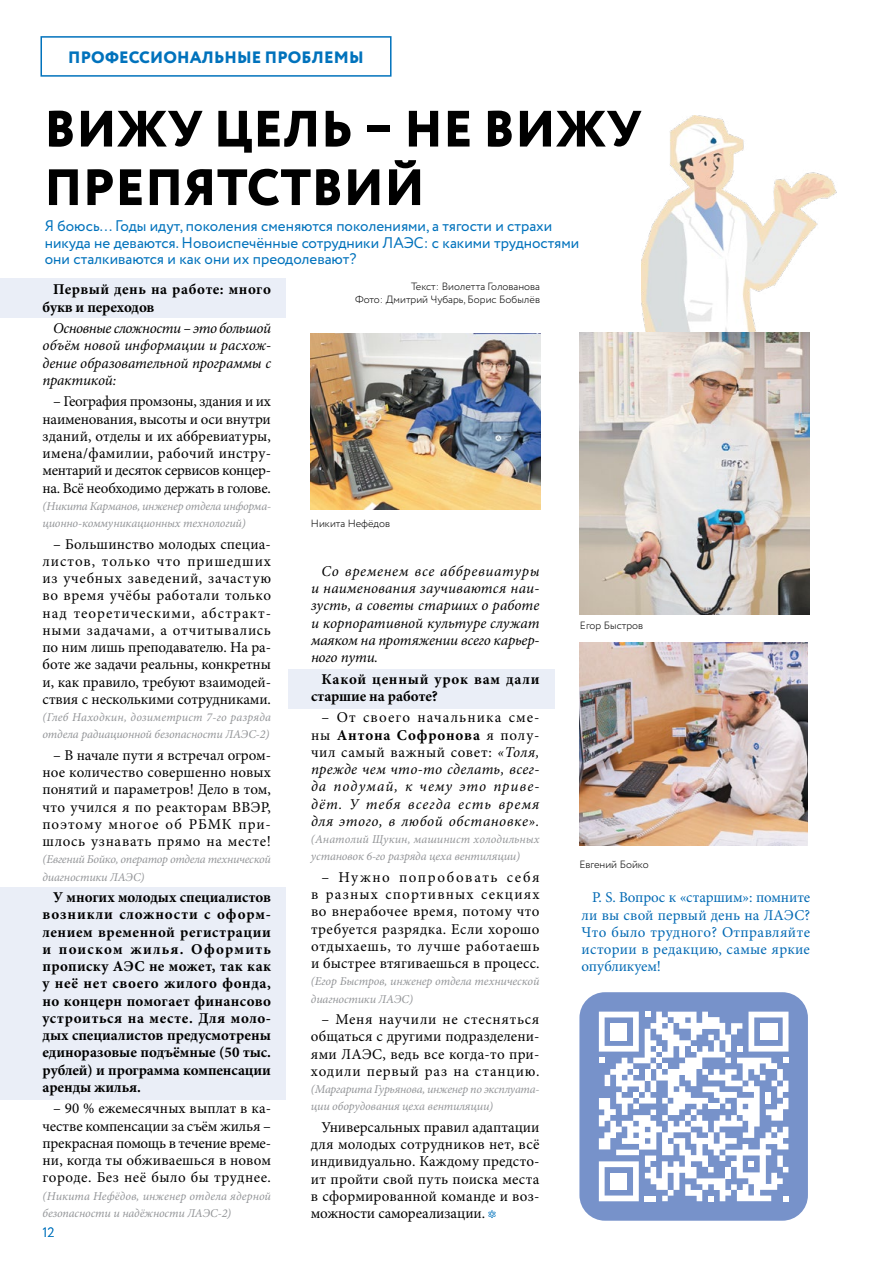
<style>
.page{position:relative;width:893px;height:1263px;background:#fff}
.page>*{position:absolute;margin:0;border:0;box-sizing:border-box;transform-origin:0 0}
.t1{font:800 51px/58.5px "Circe";letter-spacing:.01em;color:#000}
.t2{font:800 16.5px "Circe";letter-spacing:.01em;color:#0072bc}
.t3{font:15px/17.2px "Minion Pro";letter-spacing:.01em;color:#000;text-align:justify}
.t4{font:italic 15px/17.2px "Minion Pro";letter-spacing:-.005em;color:#000;text-align:justify}
.t5{font:700 15px/17.2px "Minion Pro";color:#000;text-align:justify}
.t6{font:15px/16.5px "Circe";color:#0072bc}
.t7{font:15px/17.2px "Minion Pro";letter-spacing:.02em;color:#036ab4;text-align:justify}
.t8{font:700 15px/17.2px "Minion Pro";letter-spacing:.04em;color:#000}
.t9{font:700 15px/17.2px "Minion Pro";letter-spacing:.03em;color:#000}
.t10{font:300 13.5px "Circe";color:#0072bc}
.t11{font:italic 12px/17.2px "Minion Pro";letter-spacing:-.01em;color:#939598}
.t12{font:300 10.5px/12.6px "Circe";color:#000;text-align:right}
.s1{font-style:normal}
.s2{font-weight:700;font-style:normal}
</style>
<div class="page">
<div style="left:40px;top:36px;width:352px;height:41px;border:2px solid #0072bc"></div>
<img style="left:641px;top:115px;width:196px;height:218px">
<div style="left:0;top:278px;width:286px;height:40px;background:#eaeef7"></div>
<div style="left:0;top:887px;width:286px;height:213px;background:#eaeef7"></div>
<div style="left:288px;top:669px;width:267px;height:39px;background:#eaeef7"></div>
<svg style="left:488px;top:1210px;width:8px;height:8px"></svg>
<div style="left:579px;top:992px;width:229px;height:229px;background:#7792ca;border-radius:26px"></div>
<img style="left:579px;top:333px;width:231px;height:281px">
<img style="left:579px;top:643px;width:229px;height:202px">
<img style="left:311px;top:334px;width:229px;height:175px">
<svg style="left:599px;top:1011px;width:189px;height:190px"></svg>
<p class="t2" style="left:68px;top:46px;width:297px">ПРОФЕССИОНАЛЬНЫЕ ПРОБЛЕМЫ</p>
<h1 class="t1" style="left:44px;top:103px;width:599px">ВИЖУ ЦЕЛЬ – НЕ ВИЖУ<br>ПРЕПЯТСТВИЙ</h1>
<p class="t6" style="left:45px;top:218px;width:536px">Я боюсь... Годы идут, поколения сменяются поколениями, а тягости и страхи никуда не деваются. Новоиспечённые сотрудники ЛАЭС: с какими трудностями они сталкиваются и как они их преодолевают?</p>
<p class="t12" style="left:355px;top:281px;width:186px">Текст: Виолетта Голованова<br>Фото: Дмитрий Чубарь, Борис Бобылёв</p>
<p class="t9" style="left:43px;top:281px;width:230px;text-indent:11px">Первый день на работе: много букв и переходов</p>
<p class="t4" style="left:43px;top:320px;width:230px;text-align:left;text-indent:11px">Основные сложности – это большой объём новой информации и расхож&shy;дение образовательной программы с практикой:</p>
<p class="t3" style="left:43px;top:393px;width:230px;text-indent:11px">– География промзоны, здания и их наименования, высоты и оси внутри зданий, отделы и их аббревиатуры, имена/фамилии, рабочий инстру&shy;ментарий и десяток сервисов концер&shy;на. Всё необходимо держать в голове.</p>
<p class="t11" style="left:43px;top:497px;width:230px">(Никита Карманов, инженер отдела информа&shy;ционно-коммуникационных технологий)</p>
<p class="t3" style="left:43px;top:535px;width:230px;text-indent:11px">– Большинство молодых специа&shy;листов, только что пришедших из учебных заведений, зачастую во время учёбы работали только над теоретическими, абстракт&shy;ными задачами, а отчитывались по ним лишь преподавателю. На ра&shy;боте же задачи реальны, конкретны и, как правило, требуют взаимодей - ствия с несколькими сотрудниками.</p>
<p class="t11" style="left:43px;top:709px;width:230px">(Глеб Находкин, дозиметрист 7-го разряда отдела радиационной безопасности ЛАЭС-2)</p>
<p class="t3" style="left:43px;top:746px;width:230px;text-indent:11px">– В начале пути я встречал огром&shy;ное количество совершенно новых понятий и параметров! Дело в том, что учился я по реакторам ВВЭР, поэтому многое об РБМК при&shy;шлось узнавать прямо на месте!</p>
<p class="t11" style="left:43px;top:851px;width:230px">(Евгений Бойко, оператор отдела технической диагностики ЛАЭС)</p>
<p class="t5" style="left:43px;top:888px;width:230px;text-indent:11px">У многих молодых специалистов возникли сложности с оформ&shy;лением временной регистрации и поиском жилья. Оформить прописку АЭС не может, так как у неё нет своего жилого фонда, но концерн помогает финансово устроиться на месте. Для моло&shy;дых специалистов предусмотрены единоразовые подъёмные (50 тыс. рублей) и программа компенсации аренды жилья.</p>
<p class="t3" style="left:43px;top:1100px;width:230px;text-indent:11px">– 90 % ежемесячных выплат в ка&shy;честве компенсации за съём жилья – прекрасная помощь в течение време&shy;ни, когда ты обживаешься в новом городе. Без неё было бы труднее.</p>
<p class="t11" style="left:43px;top:1187px;width:230px">(Никита Нефёдов, инженер отдела ядерной безопасности и надёжности ЛАЭС-2)</p>
<p class="t12" style="left:311px;top:517px;width:81px">Никита Нефёдов</p>
<p class="t4" style="left:311px;top:562px;width:230px;text-indent:11px">Со временем все аббревиатуры и наименования заучиваются наи&shy;зусть, а советы старших о работе и корпоративной культуре служат маяком на протяжении всего карьер&shy;ного пути.</p>
<p class="t8" style="left:311px;top:670px;width:230px;text-indent:11px">Какой ценный урок вам дали старшие на работе?</p>
<p class="t4" style="left:311px;top:709px;width:230px;text-indent:11px"><span class="s1">– От своего начальника сме&shy;ны</span> <span class="s2">Антона Софронова</span> <span class="s1">я полу&shy;чил самый важный совет:</span> «Толя, прежде чем что-то сделать, всег&shy;да подумай, к чему это приве&shy;дёт. У тебя всегда есть время для этого, в любой обстановке».</p>
<p class="t11" style="left:311px;top:831px;width:230px">(Анатолий Щукин, машинист холодильных установок 6-го разряда цеха вентиляции)</p>
<p class="t3" style="left:311px;top:868px;width:230px;text-indent:11px">– Нужно попробовать себя в разных спортивных секциях во внерабочее время, потому что требуется разрядка. Если хорошо отдыхаешь, то лучше работаешь и быстрее втягиваешься в процесс.</p>
<p class="t11" style="left:311px;top:973px;width:230px">(Егор Быстров, инженер отдела технической диагностики ЛАЭС)</p>
<p class="t3" style="left:311px;top:1011px;width:230px;text-indent:11px">– Меня научили не стесняться общаться с другими подразделени&shy;ями ЛАЭС, ведь все когда-то при&shy;ходили первый раз на станцию.</p>
<p class="t11" style="left:311px;top:1081px;width:230px">(Маргарита Гурьянова, инженер по эксплуата&shy;ции оборудования цеха вентиляции)</p>
<p class="t3" style="left:311px;top:1118px;width:230px;text-indent:11px">Универсальных правил адаптации для молодых сотрудников нет, всё индивидуально. Каждому предсто&shy;ит пройти свой путь поиска места в сформированной команде и воз&shy;можности самореализации.</p>
<p class="t12" style="left:580px;top:620px;width:65px">Егор Быстров</p>
<p class="t12" style="left:579px;top:858px;width:71px">Евгений Бойко</p>
<p class="t7" style="left:582px;top:889px;width:230px;text-indent:11px">P. S. Вопрос к «старшим»: помните ли вы свой первый день на ЛАЭС?<br>Что было трудного? Отправляйте истории в редакцию, самые яркие опубликуем!</p>
<p class="t10" style="left:43px;top:1224px;width:14px">12</p>
</div>
